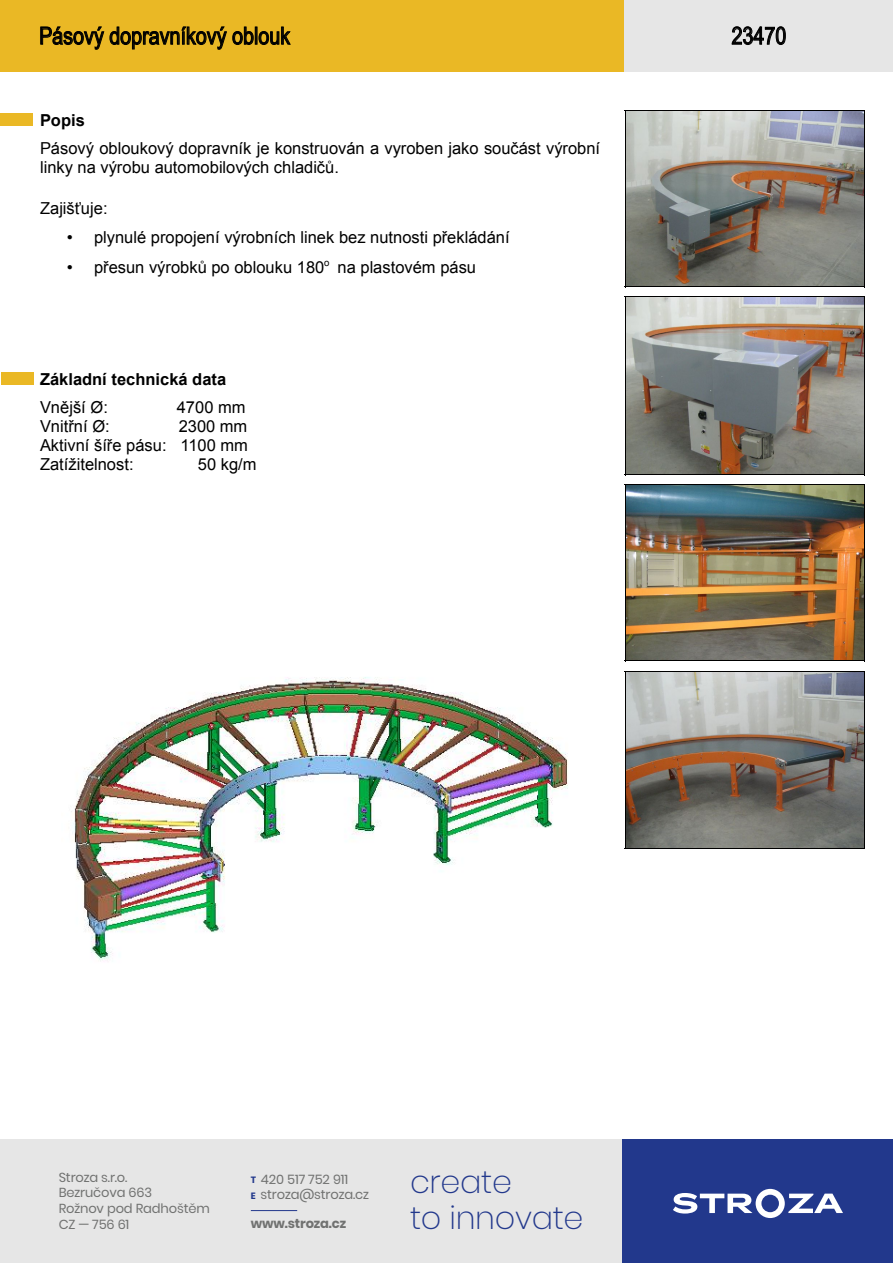
<style>
.page{position:relative;width:893px;height:1263px;background:#fff}
.page>*{position:absolute;margin:0;border:0;box-sizing:border-box;transform-origin:0 0}
.t1{font:200 31.8px/36px "Poppins";letter-spacing:-.01em;color:#22388c}
.t2{font:24px "Arial Narrow";color:#000}
.t3{font:16.5px/18.9px "Arial";color:#000}
.t4{font:700 16.5px/27.9px "Arial";color:#000}
.t5{font:13.05px/15.6px "Poppins";letter-spacing:-.01em;color:#717271}
.t6{font:700 13.05px "Poppins";letter-spacing:-.01em;color:#717271}
.s1{font-weight:700}
.s2{font-weight:400}
.s3{font-weight:700;font-size:9.15px;color:#22388c}
</style>
<div class="page">
<div style="left:0;top:1140px;width:623px;height:123px;background:#e6e6e6"></div>
<div style="left:623px;top:1140px;width:270px;height:123px;background:#22388c"></div>
<svg style="left:673px;top:1189px;width:170px;height:29px"></svg>
<hr style="left:251px;top:1210px;width:46px;height:1px;background:#22388c">
<div style="left:1px;top:113px;width:32px;height:13px;background:#eab825"></div>
<div style="left:1px;top:372px;width:33px;height:12px;background:#eab825"></div>
<div style="left:1px;top:0;width:624px;height:72px;background:#eab825"></div>
<hr style="left:1px;top:72px;width:624px;height:1px;background:#eab825">
<div style="left:625px;top:0;width:268px;height:72px;background:#e6e6e6"></div>
<hr style="left:625px;top:72px;width:268px;height:1px;background:#e6e6e6">
<img style="left:626px;top:111px;width:238px;height:175px">
<hr style="left:625px;top:110px;width:1px;height:177px;background:#000">
<hr style="left:864px;top:110px;width:1px;height:177px;background:#000">
<hr style="left:625px;top:110px;width:240px;height:1px;background:#000">
<hr style="left:625px;top:287px;width:240px;height:1px;background:#000">
<img style="left:626px;top:297px;width:238px;height:177px">
<hr style="left:625px;top:296px;width:1px;height:179px;background:#000">
<hr style="left:864px;top:296px;width:1px;height:179px;background:#000">
<hr style="left:625px;top:296px;width:240px;height:1px;background:#000">
<hr style="left:625px;top:475px;width:240px;height:1px;background:#000">
<img style="left:626px;top:485px;width:238px;height:175px">
<hr style="left:625px;top:484px;width:1px;height:177px;background:#000">
<hr style="left:864px;top:484px;width:1px;height:177px;background:#000">
<hr style="left:625px;top:484px;width:240px;height:1px;background:#000">
<hr style="left:625px;top:661px;width:240px;height:1px;background:#000">
<img style="left:626px;top:672px;width:238px;height:176px">
<hr style="left:625px;top:671px;width:1px;height:177px;background:#000">
<hr style="left:864px;top:671px;width:1px;height:177px;background:#000">
<hr style="left:625px;top:671px;width:240px;height:1px;background:#000">
<hr style="left:625px;top:848px;width:240px;height:1px;background:#000">
<img style="left:71px;top:677px;width:497px;height:284px">
<p class="t2" style="left:39px;top:27px;width:252px">Pásový dopravníkový oblouk</p>
<p class="t2" style="left:732px;top:27px;width:56px">23470</p>
<p class="t3" style="left:40px;top:108px;width:562px;line-height:27.9px"><span class="s1">Popis<br></span>Pásový obloukový dopravník je konstruován a vyroben jako součást výrobní</p>
<p class="t3" style="left:40px;top:159px;width:300px">linky na výrobu automobilových chladičů.</p>
<p class="t3" style="left:40px;top:200px;width:69px">Zajišťuje:</p>
<p class="t3" style="left:67px;top:229px;width:444px">• plynulé propojení výrobních linek bez nutnosti překládání</p>
<p class="t3" style="left:67px;top:259px;width:411px">• přesun výrobků po oblouku 180<sup>o</sup> na plastovém pásu</p>
<p class="t4" style="left:40px;top:366px;width:188px">Základní technická data<br><span class="s2">Vnější Ø:</span></p>
<p class="t3" style="left:177px;top:399px;width:70px">4700 mm</p>
<p class="t3" style="left:40px;top:418px;width:71px">Vnitřní Ø:</p>
<p class="t3" style="left:40px;top:418px;width:209px;text-align:justify;text-indent:139px">2300 mm Aktivní šíře pásu: 1100 mm Zatížitelnost:</p>
<p class="t3" style="left:198px;top:456px;width:60px">50 kg/m</p>
<p class="t5" style="left:59px;top:1169px;width:153px">Stroza s.r.o.<br>Bezručova 663<br>Rožnov pod Radhoštěm<br>CZ — 756 61</p>
<p class="t5" style="left:251px;top:1171px;width:120px"><span class="s3">t</span> 420 517 752 911<br><span class="s3">e</span> stroza@stroza.cz</p>
<p class="t6" style="left:251px;top:1216px;width:97px">www.stroza.cz</p>
<h1 class="t1" style="left:410px;top:1164px;width:175px">create<br>to innovate</h1>
</div>
